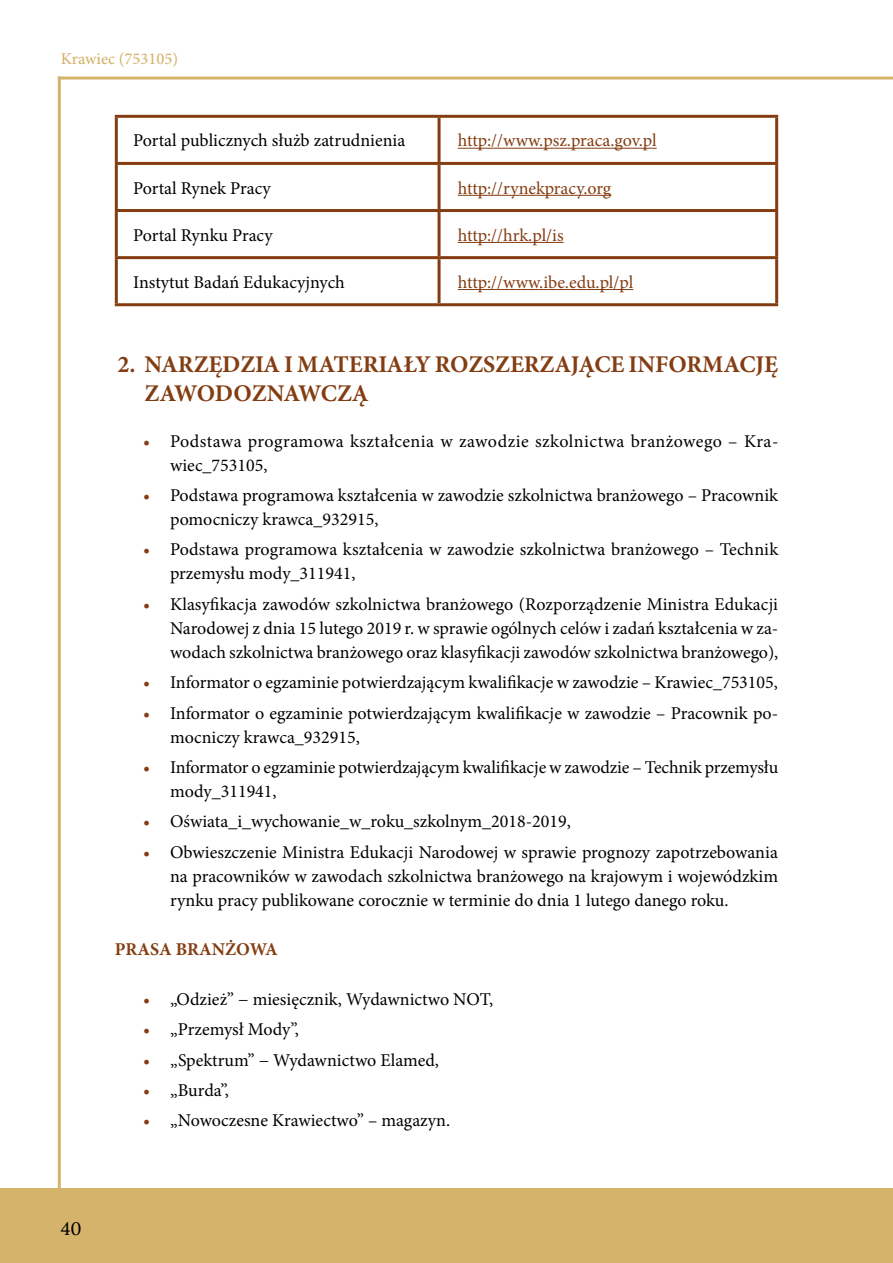
<style>
.page{position:relative;width:893px;height:1263px;background:#fff}
.page>*{position:absolute;margin:0;border:0;box-sizing:border-box;transform-origin:0 0}
.t1{font:700 24px/28.8px "Minion Pro";letter-spacing:-.005em;color:#843d12}
.t2{font:18px/24px "Minion Pro";color:#000}
.t3{font:18px "Minion Pro";letter-spacing:-.005em;color:#843d12}
.t4{font:18px/24px "Minion Pro";letter-spacing:.025em;color:#000}
.t5{font:700 18px "Minion Pro";color:#843d12}
.t6{font:18px "Lora";color:#000}
.t7{font:500 16.5px "Minion Pro";color:#d5b36b}
.s1{color:#843d12}
</style>
<div class="page">
<div style="left:0;top:1188px;width:893px;height:75px;background:#d5b36b"></div>
<hr style="left:58px;top:77px;width:3px;height:1113px;background:#d5b36b">
<hr style="left:58px;top:77px;width:835px;height:3px;background:#d5b36b">
<hr style="left:115px;top:115px;width:324px;height:3px;background:#843d12">
<hr style="left:115px;top:118px;width:3px;height:44px;background:#843d12">
<hr style="left:439px;top:115px;width:339px;height:3px;background:#843d12">
<hr style="left:438px;top:118px;width:3px;height:44px;background:#843d12">
<hr style="left:775px;top:118px;width:3px;height:44px;background:#843d12">
<hr style="left:115px;top:162px;width:324px;height:3px;background:#843d12">
<hr style="left:115px;top:165px;width:3px;height:44px;background:#843d12">
<hr style="left:439px;top:162px;width:339px;height:3px;background:#843d12">
<hr style="left:438px;top:165px;width:3px;height:44px;background:#843d12">
<hr style="left:775px;top:165px;width:3px;height:44px;background:#843d12">
<hr style="left:115px;top:209px;width:324px;height:3px;background:#843d12">
<hr style="left:115px;top:212px;width:3px;height:44px;background:#843d12">
<hr style="left:439px;top:209px;width:339px;height:3px;background:#843d12">
<hr style="left:438px;top:212px;width:3px;height:44px;background:#843d12">
<hr style="left:775px;top:212px;width:3px;height:44px;background:#843d12">
<hr style="left:115px;top:256px;width:324px;height:3px;background:#843d12">
<hr style="left:115px;top:259px;width:3px;height:44px;background:#843d12">
<hr style="left:439px;top:256px;width:339px;height:3px;background:#843d12">
<hr style="left:438px;top:259px;width:3px;height:44px;background:#843d12">
<hr style="left:775px;top:259px;width:3px;height:44px;background:#843d12">
<hr style="left:115px;top:303px;width:324px;height:3px;background:#843d12">
<hr style="left:439px;top:303px;width:339px;height:3px;background:#843d12">
<hr style="left:458px;top:148px;width:199px;height:1px;background:#843d12">
<hr style="left:458px;top:195px;width:153px;height:1px;background:#843d12">
<hr style="left:458px;top:242px;width:106px;height:1px;background:#843d12">
<hr style="left:458px;top:289px;width:175px;height:1px;background:#843d12">
<p class="t7" style="left:61px;top:48px;width:119px">Krawiec (753105)</p>
<p class="t2" style="left:133px;top:129px;width:274px">Portal publicznych służb zatrudnienia</p>
<p class="t3" style="left:458px;top:129px;width:200px">http://www.psz.praca.gov.pl</p>
<p class="t2" style="left:133px;top:176px;width:139px">Portal Rynek Pracy</p>
<p class="t3" style="left:458px;top:176px;width:155px">http://rynekpracy.org</p>
<p class="t2" style="left:133px;top:223px;width:141px">Portal Rynku Pracy</p>
<p class="t3" style="left:458px;top:223px;width:107px">http://hrk.pl/is</p>
<p class="t2" style="left:133px;top:270px;width:213px">Instytut Badań Edukacyjnych</p>
<p class="t3" style="left:458px;top:270px;width:177px">http://www.ibe.edu.pl/pl</p>
<h1 class="t1" style="left:145px;top:350px;width:635px;text-indent:-27px">2. NARZĘDZIA I MATERIAŁY ROZSZERZAJĄCE INFORMACJĘ<br>ZAWODOZNAWCZĄ</h1>
<p class="t4" style="left:170px;top:429px;width:610px;text-indent:-27px"><span class="s1">•</span> Podstawa programowa kształcenia w zawodzie szkolnictwa branżowego – Kra&shy;wiec_753105,</p>
<p class="t2" style="left:170px;top:483px;width:610px;text-indent:-27px"><span class="s1">•</span> Podstawa programowa kształcenia w zawodzie szkolnictwa branżowego – Pracownik pomocniczy krawca_932915,</p>
<p class="t2" style="left:170px;top:538px;width:610px;text-indent:-27px"><span class="s1">•</span> Podstawa programowa kształcenia w zawodzie szkolnictwa branżowego – Technik przemysłu mody_311941,</p>
<p class="t2" style="left:170px;top:592px;width:610px;text-align:justify;text-indent:-27px"><span class="s1">•</span> Klasyfikacja zawodów szkolnictwa branżowego (Rozporządzenie Ministra Edukacji Narodowej z dnia 15 lutego 2019 r. w sprawie ogólnych celów i zadań kształcenia w za&shy;wodach szkolnictwa branżowego oraz klasyfikacji zawodów szkolnictwa branżowego),</p>
<p class="t2" style="left:143px;top:670px;width:636px"><span class="s1">•</span> Informator o egzaminie potwierdzającym kwalifikacje w zawodzie – Krawiec_753105,</p>
<p class="t2" style="left:170px;top:701px;width:610px;text-indent:-27px"><span class="s1">•</span> Informator o egzaminie potwierdzającym kwalifikacje w zawodzie – Pracownik po&shy;mocniczy krawca_932915,</p>
<p class="t2" style="left:170px;top:755px;width:610px;text-indent:-27px"><span class="s1">•</span> Informator o egzaminie potwierdzającym kwalifikacje w zawodzie – Technik przemysłu mody_311941,</p>
<p class="t2" style="left:143px;top:810px;width:429px"><span class="s1">•</span> Oświata_i_wychowanie_w_roku_szkolnym_2018-2019,</p>
<p class="t2" style="left:170px;top:840px;width:610px;text-align:justify;text-indent:-27px"><span class="s1">•</span> Obwieszczenie Ministra Edukacji Narodowej w sprawie prognozy zapotrzebowania na pracowników w zawodach szkolnictwa branżowego na krajowym i wojewódzkim rynku pracy publikowane corocznie w terminie do dnia 1 lutego danego roku.</p>
<p class="t5" style="left:115px;top:937px;width:165px">PRASA BRANŻOWA</p>
<p class="t2" style="left:143px;top:987px;width:352px"><span class="s1">•</span> „Odzież” − miesięcznik, Wydawnictwo NOT,</p>
<p class="t2" style="left:143px;top:1017px;width:157px"><span class="s1">•</span> „Przemysł Mody”,</p>
<p class="t2" style="left:143px;top:1048px;width:297px"><span class="s1">•</span> „Spektrum” − Wydawnictwo Elamed,</p>
<p class="t2" style="left:143px;top:1078px;width:87px"><span class="s1">•</span> „Burda”,</p>
<p class="t2" style="left:143px;top:1109px;width:308px"><span class="s1">•</span> „Nowoczesne Krawiectwo” – magazyn.</p>
<p class="t6" style="left:61px;top:1215px;width:22px">40</p>
</div>
